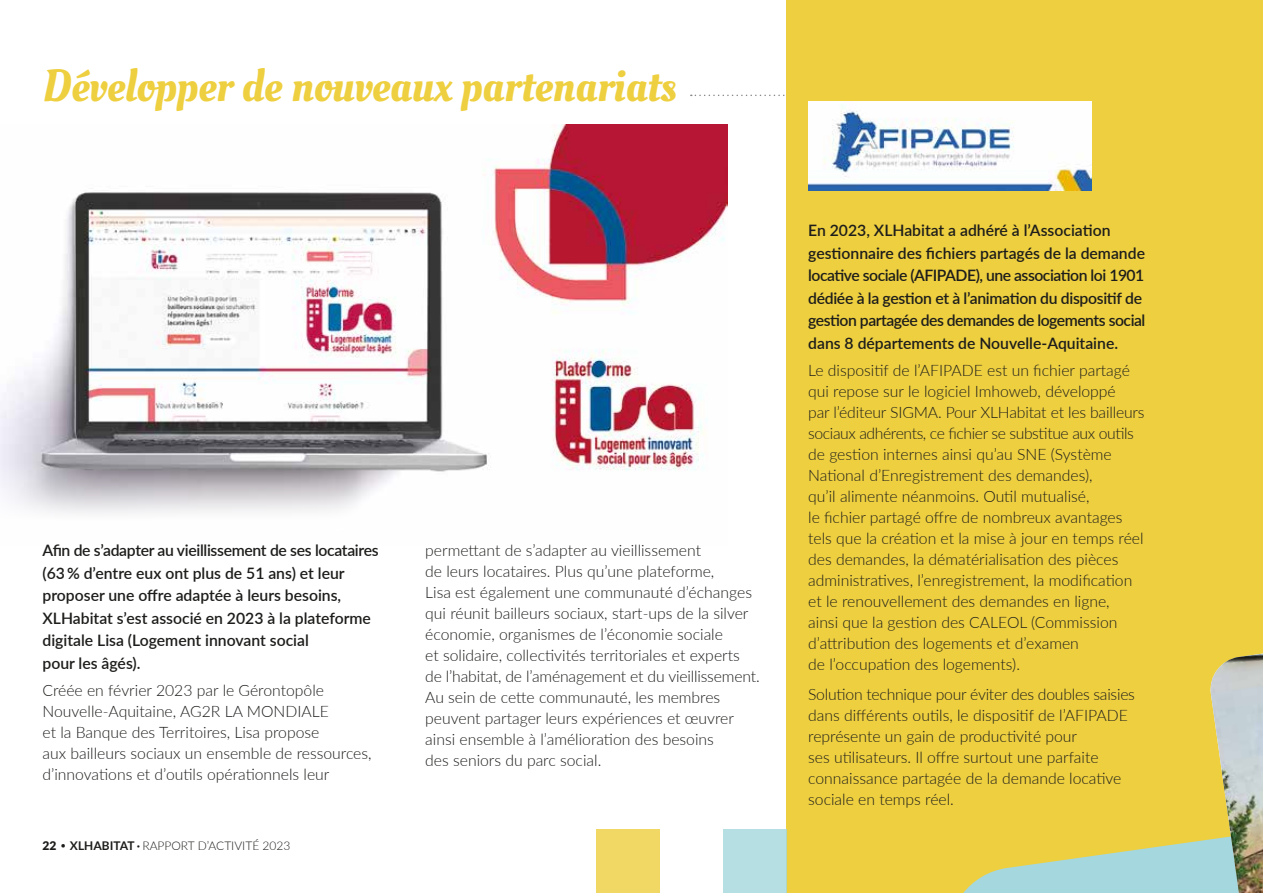
<style>
.page{position:relative;width:1263px;height:893px;background:#fff}
.page>*{position:absolute;margin:0;border:0;box-sizing:border-box;transform-origin:0 0}
.t1{font:45px "Oleo Script";color:#eecf3f}
.t2{font:300 15.75px/21px "Lato";color:#1d1d1b}
.t3{font:600 15.75px/22.5px "Lato";letter-spacing:-.02em;color:#1d1d1b}
.t4{font:600 15.75px/22.5px "Lato";color:#1d1d1b}
.t5{font:300 12px "Lato";color:#1d1d1b}
.s1{font-weight:900}
.s2{font-weight:700}
</style>
<div class="page">
<svg style="left:691px;top:95px;width:96px;height:1px"></svg>
<div style="left:787px;top:0;width:476px;height:893px;background:#eecf3f"></div>
<svg style="left:963px;top:839px;width:245px;height:54px;fill:#a4d7de"></svg>
<img style="left:808px;top:102px;width:283px;height:88px">
<img style="left:0;top:124px;width:727px;height:390px">
<div style="left:723px;top:829px;width:64px;height:64px;background:#b6dfe4"></div>
<div style="left:596px;top:829px;width:64px;height:64px;background:#f1d865"></div>
<img style="left:1208px;top:654px;width:55px;height:239px">
<h1 class="t1" style="left:43px;top:59px;width:635px">Développer de nouveaux partenariats</h1>
<p class="t4" style="left:43px;top:539px;width:338px">Afin de s’adapter au vieillissement de ses locataires (63 % d’entre eux ont plus de 51 ans) et leur proposer une offre adaptée à leurs besoins, XLHabitat s’est associé en 2023 à la plateforme digitale Lisa (Logement innovant social<br>pour les âgés).</p>
<p class="t2" style="left:43px;top:679px;width:331px">Créée en février 2023 par le Gérontopôle Nouvelle-Aquitaine, AG2R LA MONDIALE<br>et la Banque des Territoires, Lisa propose<br>aux bailleurs sociaux un ensemble de ressources, d’innovations et d’outils opérationnels leur</p>
<p class="t5" style="left:43px;top:838px;width:249px"><span class="s1">22</span> <span class="s2">XLHABITAT ·</span> RAPPORT D’ACTIVITÉ 2023</p>
<p class="t2" style="left:425px;top:540px;width:336px">permettant de s’adapter au vieillissement<br>de leurs locataires. Plus qu’une plateforme,<br>Lisa est également une communauté d’échanges qui réunit bailleurs sociaux, start-ups de la silver économie, organismes de l’économie sociale<br>et solidaire, collectivités territoriales et experts de l’habitat, de l’aménagement et du vieillissement.<br>Au sein de cette communauté, les membres peuvent partager leurs expériences et œuvrer ainsi ensemble à l’amélioration des besoins<br>des seniors du parc social.</p>
<p class="t3" style="left:808px;top:219px;width:339px">En 2023, XLHabitat a adhéré à l’Association gestionnaire des fichiers partagés de la demande locative sociale (AFIPADE), une association loi 1901 dédiée à la gestion et à l’animation du dispositif de gestion partagée des demandes de logements social dans 8 départements de Nouvelle-Aquitaine.</p>
<p class="t2" style="left:808px;top:359px;width:338px">Le dispositif de l’AFIPADE est un fichier partagé qui repose sur le logiciel Imhoweb, développé<br>par l’éditeur SIGMA. Pour XLHabitat et les bailleurs sociaux adhérents, ce fichier se substitue aux outils de gestion internes ainsi qu’au SNE (Système National d’Enregistrement des demandes),<br>qu’il alimente néanmoins. Outil mutualisé,<br>le fichier partagé offre de nombreux avantages tels que la création et la mise à jour en temps réel des demandes, la dématérialisation des pièces administratives, l’enregistrement, la modification et le renouvellement des demandes en ligne,<br>ainsi que la gestion des CALEOL (Commission d’attribution des logements et d’examen<br>de l’occupation des logements).</p>
<p class="t2" style="left:808px;top:683px;width:328px">Solution technique pour éviter des doubles saisies dans différents outils, le dispositif de l’AFIPADE représente un gain de productivité pour<br>ses utilisateurs. Il offre surtout une parfaite connaissance partagée de la demande locative sociale en temps réel.</p>
</div>
